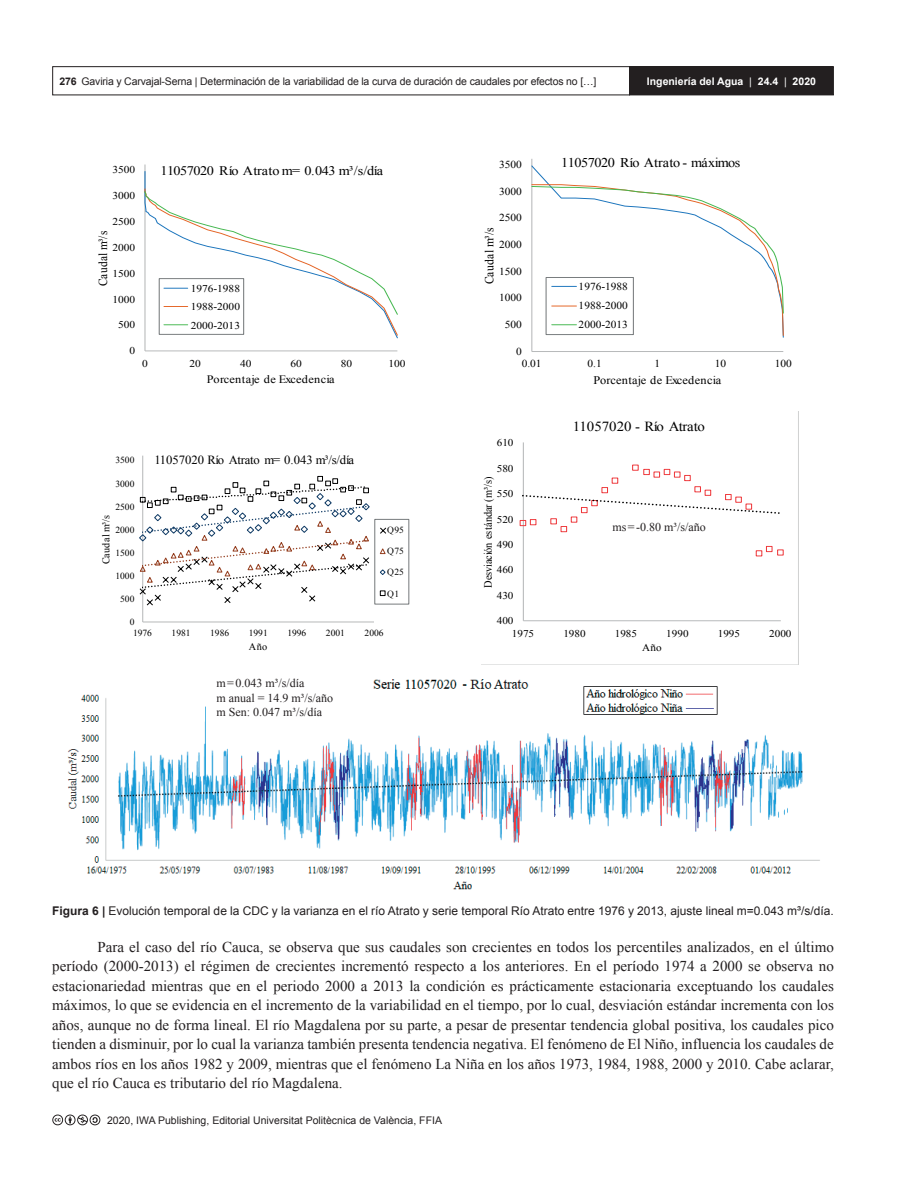
<style>
.page{position:relative;width:918px;height:1188px;background:#fff}
.page>*{position:absolute;margin:0;border:0;box-sizing:border-box;transform-origin:0 0}
.AI_TEXTO{font:15px/19.5px "Times New Roman";color:#231f20;text-align:justify}
.t1{font:13.8px "Times New Roman";letter-spacing:-.015em;color:#000001;scale:1.07 1}
.t2{font:13.35px "Times New Roman";letter-spacing:-.035em;color:#000001;scale:1.06 1}
.t3{font:13.05px "Times New Roman";letter-spacing:-.035em;color:#000001;scale:1.09 1}
.t4{font:12.45px "Times New Roman";letter-spacing:-.005em;color:#000001}
.t5{font:12.3px "Times New Roman";letter-spacing:.02em;color:#000001;scale:.92 1}
.t6{font:12.3px "Times New Roman";letter-spacing:.02em;color:#000001;scale:.94 1}
.AI_PIE_DE_FIGURA{font:12px "Arial";color:#231f20}
.AI_PIE_DE_TABLA{font:12px "Times New Roman";color:#231f20}
.t7{font:11.55px "Times New Roman";letter-spacing:.02em;color:#000001;scale:1.06 1}
.t8{font:11.25px "Times New Roman";letter-spacing:.02em;color:#000001;scale:1.09 1}
.t9{font:11.1px "Times New Roman";letter-spacing:-.025em;color:#000001;scale:.93 1}
.t10{font:10.65px/19px "Times New Roman";color:#000001;text-align:justify;scale:1.06 1}
.t11{font:10.5px "Arial";letter-spacing:-.015em;color:#231f20}
.t12{font:10.5px/18.5px "Times New Roman";color:#000001;text-align:justify;scale:1.09 1}
.t13{font:700 10.5px "Arial";color:#fff}
.t14{font:10.35px "Times New Roman";color:#000001;scale:1.07 1}
.t15{font:10.35px "Times New Roman";letter-spacing:.02em;color:#000001}
.t16{font:10.05px "Times New Roman";color:#000001}
.t17{font:9.3px "Times New Roman";color:#000001}
.s1{font-weight:700}
.s2{font-weight:400}
</style>
<div class="page">
<div style="left:52px;top:66px;width:578px;height:29px;border:1px solid #231f20"></div>
<div style="left:630px;top:67px;width:203px;height:28px;background:#231f20"></div>
<div style="left:629px;top:66px;width:205px;height:29px;border:1px solid #231f20"></div>
<svg style="left:52px;top:1115px;width:48px;height:10px"></svg>
<svg style="left:144px;top:164px;width:254px;height:188px"></svg>
<svg style="left:531px;top:159px;width:253px;height:193px"></svg>
<svg style="left:139px;top:455px;width:271px;height:168px"></svg>
<svg style="left:519px;top:442px;width:265px;height:180px"></svg>
<img style="left:67px;top:679px;width:753px;height:211px">
<img style="left:582px;top:684px;width:137px;height:33px">
<p class="t11" style="left:59px;top:74px;width:538px"><span class="s1">276</span> Gaviria y Carvajal-Serna | Determinación de la variabilidad de la curva de duración de caudales por efectos no […]</p>
<p class="t13" style="left:647px;top:74px;width:171px">Ingeniería del Agua <span class="s2">|</span> 24.4 <span class="s2">|</span> 2020</p>
<p class="t12" style="left:112px;top:160px;width:22px">3500</p>
<p class="t3" style="left:160px;top:162px;width:206px">11057020 Río Atrato m= 0.043 m³/s/día</p>
<p class="t10" style="left:499px;top:155px;width:23px">3500</p>
<p class="t2" style="left:561px;top:154px;width:171px">11057020 Río Atrato - máximos</p>
<p class="t12" style="left:112px;top:186px;width:22px">3000</p>
<p class="t10" style="left:499px;top:181px;width:23px">3000</p>
<p class="t12" style="left:112px;top:212px;width:22px">2500</p>
<p class="t10" style="left:499px;top:208px;width:23px">2500</p>
<p class="t5" style="left:95px;top:286px;width:61px;rotate:-90deg">Caudal m³/s</p>
<p class="t12" style="left:112px;top:238px;width:22px">2000</p>
<p class="t12" style="left:112px;top:264px;width:22px">1500</p>
<p class="t12" style="left:112px;top:290px;width:22px">1000</p>
<p class="t12" style="left:118px;top:316px;width:17px">500</p>
<p class="t12" style="left:191px;top:279px;width:47px">1976-1988<br>1988-2000<br>2000-2013</p>
<p class="t6" style="left:481px;top:284px;width:61px;rotate:-90deg">Caudal m³/s</p>
<p class="t10" style="left:499px;top:235px;width:23px">2000</p>
<p class="t10" style="left:499px;top:262px;width:23px">1500</p>
<p class="t10" style="left:499px;top:288px;width:23px">1000</p>
<p class="t10" style="left:505px;top:315px;width:18px">500</p>
<p class="t10" style="left:579px;top:277px;width:48px">1976-1988<br>1988-2000<br>2000-2013</p>
<p class="t12" style="left:130px;top:341px;width:7px">0</p>
<p class="t10" style="left:516px;top:342px;width:7px">0</p>
<p class="t12" style="left:142px;top:354px;width:7px">0</p>
<p class="t12" style="left:190px;top:354px;width:12px">20</p>
<p class="t12" style="left:240px;top:354px;width:12px">40</p>
<p class="t12" style="left:290px;top:354px;width:12px">60</p>
<p class="t12" style="left:341px;top:354px;width:12px">80</p>
<p class="t12" style="left:388px;top:354px;width:17px">100</p>
<p class="t10" style="left:522px;top:354px;width:20px">0.01</p>
<p class="t10" style="left:587px;top:354px;width:15px">0.1</p>
<p class="t10" style="left:655px;top:354px;width:7px">1</p>
<p class="t10" style="left:715px;top:354px;width:12px">10</p>
<p class="t10" style="left:775px;top:354px;width:18px">100</p>
<p class="t8" style="left:207px;top:371px;width:119px">Porcentaje de Excedencia</p>
<p class="t7" style="left:593px;top:372px;width:122px">Porcentaje de Excedencia</p>
<p class="t1" style="left:573px;top:417px;width:125px">11057020 - Río Atrato</p>
<p class="t14" style="left:497px;top:436px;width:17px">610</p>
<p class="t17" style="left:115px;top:454px;width:21px">3500</p>
<p class="t4" style="left:154px;top:451px;width:201px">11057020 Río Atrato m= 0.043 m³/s/día</p>
<p class="t14" style="left:497px;top:461px;width:17px">580</p>
<p class="t17" style="left:115px;top:477px;width:21px">3000</p>
<p class="t17" style="left:115px;top:500px;width:21px">2500</p>
<p class="t15" style="left:99px;top:564px;width:51px;rotate:-90deg">Caudal m³/s</p>
<p class="t17" style="left:115px;top:523px;width:21px">2000</p>
<p class="t17" style="left:115px;top:546px;width:21px">1500</p>
<p class="t17" style="left:115px;top:570px;width:21px">1000</p>
<p class="t17" style="left:120px;top:593px;width:16px">500</p>
<p class="t17" style="left:387px;top:524px;width:18px">Q95</p>
<p class="t17" style="left:387px;top:545px;width:18px">Q75</p>
<p class="t17" style="left:387px;top:566px;width:18px">Q25</p>
<p class="t17" style="left:387px;top:587px;width:13px">Q1</p>
<p class="t9" style="left:481px;top:588px;width:122px;rotate:-90deg">Desviación estándar (m³/s)</p>
<p class="t14" style="left:497px;top:487px;width:17px">550</p>
<p class="t14" style="left:497px;top:512px;width:17px">520</p>
<p class="t14" style="left:497px;top:538px;width:17px">490</p>
<p class="t14" style="left:497px;top:563px;width:17px">460</p>
<p class="t14" style="left:497px;top:588px;width:17px">430</p>
<p class="AI_PIE_DE_TABLA" style="left:612px;top:519px;width:95px">ms=-0.80 m³/s/año</p>
<p class="t17" style="left:130px;top:616px;width:6px">0</p>
<p class="t14" style="left:497px;top:614px;width:17px">400</p>
<p class="t17" style="left:133px;top:627px;width:21px">1976</p>
<p class="t17" style="left:172px;top:627px;width:21px">1981</p>
<p class="t17" style="left:210px;top:627px;width:21px">1986</p>
<p class="t17" style="left:249px;top:627px;width:21px">1991</p>
<p class="t17" style="left:287px;top:627px;width:21px">1996</p>
<p class="t17" style="left:326px;top:627px;width:21px">2001</p>
<p class="t17" style="left:365px;top:627px;width:21px">2006</p>
<p class="t14" style="left:512px;top:626px;width:22px">1975</p>
<p class="t14" style="left:563px;top:626px;width:22px">1980</p>
<p class="t14" style="left:615px;top:626px;width:22px">1985</p>
<p class="t14" style="left:666px;top:626px;width:22px">1990</p>
<p class="t14" style="left:718px;top:626px;width:22px">1995</p>
<p class="t14" style="left:769px;top:626px;width:22px">2000</p>
<p class="t16" style="left:249px;top:640px;width:20px">Año</p>
<p class="t14" style="left:642px;top:641px;width:20px">Año</p>
<p class="AI_PIE_DE_TABLA" style="left:216px;top:675px;width:90px">m=0.043 m³/s/día</p>
<p class="AI_PIE_DE_TABLA" style="left:216px;top:690px;width:118px">m anual = 14.9 m³/s/año</p>
<p class="AI_PIE_DE_TABLA" style="left:216px;top:704px;width:107px">m Sen: 0.047 m³/s/día</p>
<p class="AI_PIE_DE_FIGURA" style="left:52px;top:903px;width:783px"><span class="s1">Figura 6 |</span> Evolución temporal de la CDC y la varianza en el río Atrato y serie temporal Río Atrato entre 1976 y 2013, ajuste lineal m=0.043 m³/s/día.</p>
<p class="AI_TEXTO" style="left:52px;top:937px;width:783px;text-indent:45px">Para el caso del río Cauca, se observa que sus caudales son crecientes en todos los percentiles analizados, en el último período (2000-2013) el régimen de crecientes incrementó respecto a los anteriores. En el período 1974 a 2000 se observa no estacionariedad mientras que en el periodo 2000 a 2013 la condición es prácticamente estacionaria exceptuando los caudales máximos, lo que se evidencia en el incremento de la variabilidad en el tiempo, por lo cual, desviación estándar incrementa con los años, aunque no de forma lineal. El río Magdalena por su parte, a pesar de presentar tendencia global positiva, los caudales pico tienden a disminuir, por lo cual la varianza también presenta tendencia negativa. El fenómeno de El Niño, influencia los caudales de ambos ríos en los años 1982 y 2009, mientras que el fenómeno La Niña en los años 1973, 1984, 1988, 2000 y 2010. Cabe aclarar, que el río Cauca es tributario del río Magdalena.</p>
<p class="t11" style="left:107px;top:1113px;width:336px">2020, IWA Publishing, Editorial Universitat Politècnica de València, FFIA</p>
</div>
